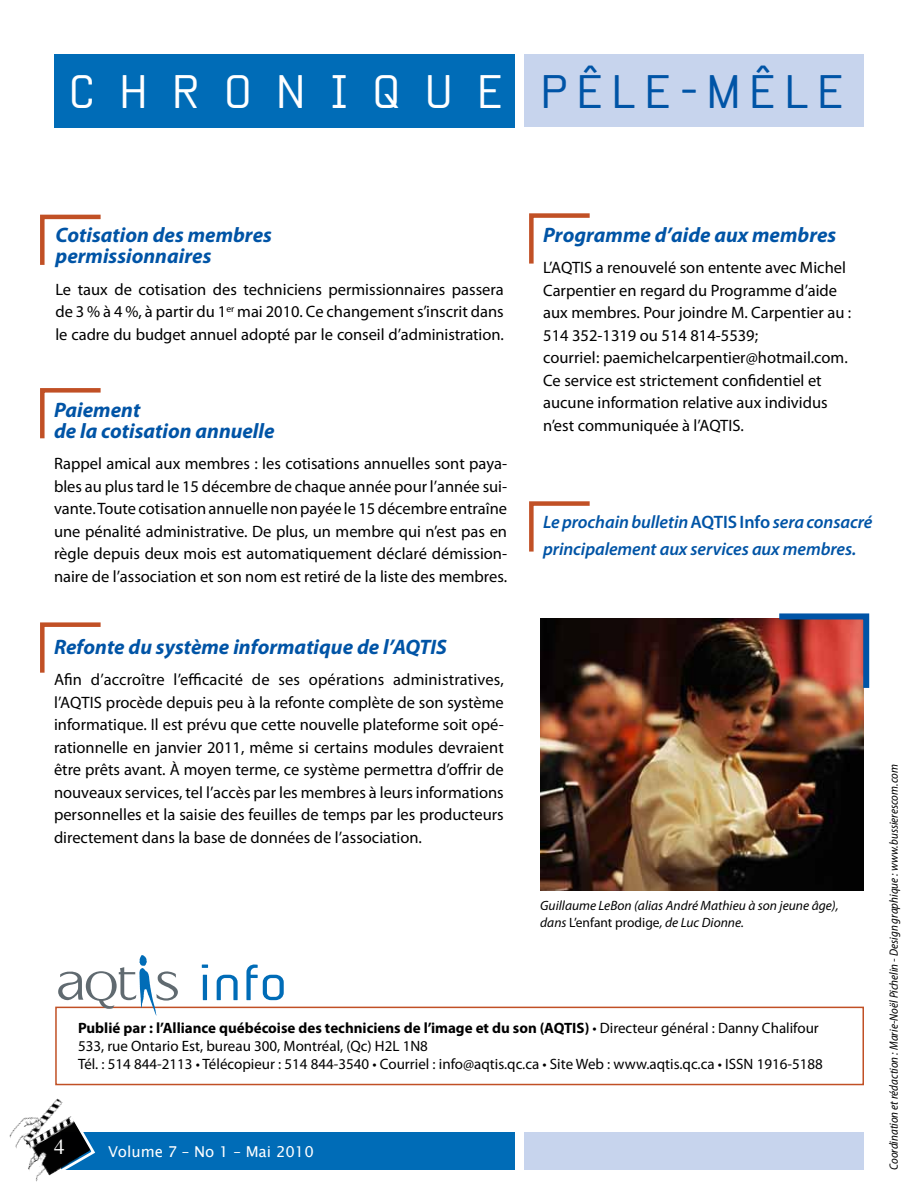
<style>
.page{position:relative;width:918px;height:1188px;background:#fff}
.page>*{position:absolute;margin:0;border:0;box-sizing:border-box;transform-origin:0 0}
.t1{font:48.75px "Beta Sans Norm";color:#006cb7;scale:1.1 1}
.t2{font:45px "Beta Sans Norm";color:#0054a6}
.t3{font:45px "Beta Sans Norm";color:#fff}
.t4{font:italic 700 21px/21px "Myriad Pro";color:#0054a6}
.t5{font:21px "Times";color:#fff}
.t6{font:italic 600 18px/27px "Myriad Pro";letter-spacing:-.005em;color:#0054a6}
.t7{font:16.5px/22.5px "Myriad Pro";color:#000;text-align:justify}
.t8{font:15px/18px "Myriad Pro";color:#000}
.t9{font:15px "Lucida Sans Unicode";color:#fff}
.t10{font:italic 13.5px/16.2px "Myriad Pro";color:#000}
.t11{font:italic semi-condensed 12px "Myriad Pro";color:#000}
.s1{color:#fff}
.s2{font-style:normal}
.s3{font-weight:700}
</style>
<div class="page">
<div style="left:525px;top:55px;width:339px;height:72px;background:#c7d4ed"></div>
<div style="left:55px;top:1007px;width:809px;height:78px;border:2px solid #c15025"></div>
<div style="left:62px;top:1133px;width:453px;height:37px;background:#006cb7"></div>
<div style="left:525px;top:1133px;width:339px;height:37px;background:#c7d4ed"></div>
<div style="left:54px;top:54px;width:461px;height:73px;background:#006cb7"></div>
<svg style="left:9px;top:1098px;width:88px;height:84px"></svg>
<svg style="left:529px;top:213px;width:61px;height:51px"></svg>
<svg style="left:40px;top:214px;width:61px;height:51px"></svg>
<svg style="left:40px;top:388px;width:61px;height:51px"></svg>
<svg style="left:40px;top:622px;width:61px;height:51px"></svg>
<svg style="left:58px;top:955px;width:121px;height:61px"></svg>
<img style="left:540px;top:618px;width:323px;height:273px">
<img style="left:773px;top:613px;width:97px;height:81px">
<svg style="left:529px;top:501px;width:61px;height:51px"></svg>
<h2 class="t3" style="left:69px;top:66px;width:295px">CHR ONIQ</h2>
<h2 class="t2" style="left:424px;top:66px;width:422px"><span class="s1">U E</span> PÊLE-MÊLE</h2>
<p class="t4" style="left:55px;top:224px;width:218px">Cotisation des membres permissionnaires</p>
<p class="t7" style="left:55px;top:278px;width:450px">Le taux de cotisation des techniciens permissionnaires passera de 3 % à 4 %, à partir du 1<sup>er</sup> mai 2010. Ce changement s’inscrit dans le cadre du budget annuel adopté par le conseil d’administration.</p>
<p class="t4" style="left:54px;top:398px;width:222px">Paiement<br>de la cotisation annuelle</p>
<p class="t7" style="left:54px;top:452px;width:455px">Rappel amical aux membres : les cotisations annuelles sont paya&shy;bles au plus tard le 15 décembre de chaque année pour l’année sui&shy;vante. Toute cotisation annuelle non payée le 15 décembre entraîne une pénalité administrative. De plus, un membre qui n’est pas en règle depuis deux mois est automatiquement déclaré démission&shy;naire de l’association et son nom est retiré de la liste des membres.</p>
<p class="t4" style="left:543px;top:223px;width:295px">Programme d’aide aux membres</p>
<p class="t7" style="left:543px;top:256px;width:310px;text-align:left">L’AQTIS a renouvelé son entente avec Michel Carpentier en regard du Programme d’aide aux membres. Pour joindre M. Carpentier au :<br>514 352-1319 ou 514 814-5539;<br>courriel: paemichelcarpentier@hotmail.com.<br>Ce service est strictement confidentiel et aucune information relative aux individus n’est communiquée à l’AQTIS.</p>
<p class="t6" style="left:543px;top:508px;width:331px">Le prochain bulletin <span class="s2">AQTIS Info</span> sera consacré principalement aux services aux membres.</p>
<p class="t4" style="left:54px;top:636px;width:394px">Refonte du système informatique de l’AQTIS</p>
<p class="t7" style="left:54px;top:668px;width:451px">Afin d’accroître l’efficacité de ses opérations administratives, l’AQTIS procède depuis peu à la refonte complète de son système informatique. Il est prévu que cette nouvelle plateforme soit opé&shy;rationnelle en janvier 2011, même si certains modules devraient être prêts avant. À moyen terme, ce système permettra d’offrir de nouveaux services, tel l’accès par les membres à leurs informations personnelles et la saisie des feuilles de temps par les producteurs directement dans la base de données de l’association.</p>
<h1 class="t1" style="left:198px;top:954px;width:83px">INFO</h1>
<p class="t10" style="left:540px;top:898px;width:300px">Guillaume LeBon (alias André Mathieu à son jeune âge), dans <span class="s2">L’enfant prodige</span>, de Luc Dionne.</p>
<p class="t8" style="left:78px;top:1018px;width:746px"><span class="s3">Publié par : l’Alliance québécoise des techniciens de l’image et du son (AQTIS)</span> • Directeur général : Danny Chalifour<br>533, rue Ontario Est, bureau 300, Montréal, (Qc) H2L 1N8<br>Tél. : 514 844-2113 • Télécopieur : 514 844-3540 • Courriel : info@aqtis.qc.ca • Site Web : www.aqtis.qc.ca • ISSN 1916-5188</p>
<p class="t5" style="left:54px;top:1128px;width:12px">4</p>
<p class="t9" style="left:108px;top:1140px;width:207px">Volume 7 – No 1 – Mai 2010</p>
<p class="t11" style="left:887px;top:1170px;width:407px;rotate:-90deg">Coordination et rédaction : Marie-Noël Pichelin - Design graphique : www.bussierescom.com</p>
</div>
